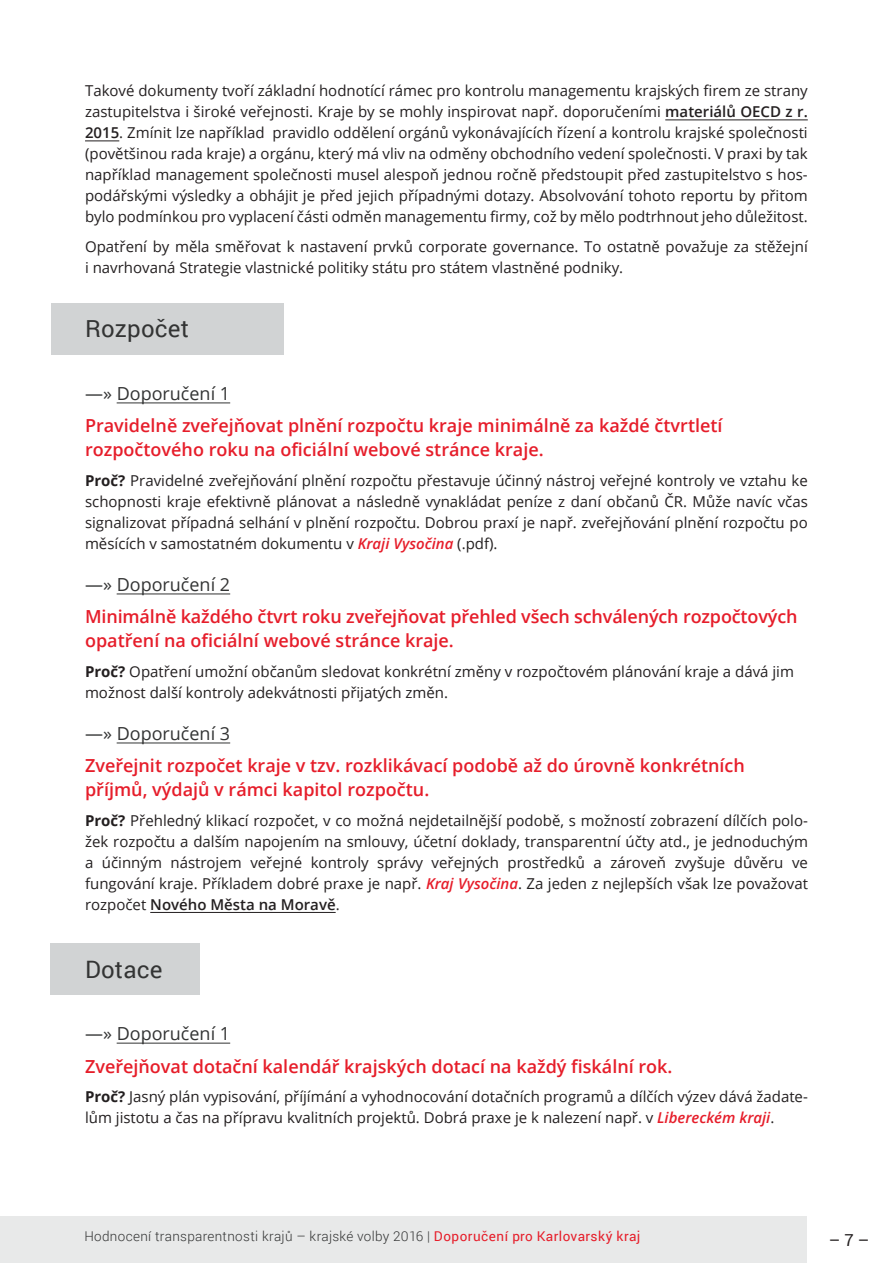
<style>
.page{position:relative;width:893px;height:1263px;background:#fff}
.page>*{position:absolute;margin:0;border:0;box-sizing:border-box;transform-origin:0 0}
.t1{font:24px "Roboto";letter-spacing:.01em;color:#333434}
.t2{font:600 18px/24px "Open Sans";color:#e61d2a}
.t3{font:600 18px "Open Sans";color:#e61d29}
.t4{font:18px "Open Sans";color:#333434}
.t5{font:16.5px "Roboto";color:#231f20}
.t6{font:15px/21px "Open Sans";color:#231f20;text-align:justify}
.t7{font:300 13.5px "Roboto";letter-spacing:.025em;color:#333434}
.s1{font-weight:600}
.s2{font-weight:700}
.s3{font-weight:600;font-style:italic;color:#e61d2a}
.s4{font-weight:400;color:#e61d2a}
</style>
<div class="page">
<div style="left:0;top:1216px;width:807px;height:47px;background:#e8e9e9"></div>
<div style="left:51px;top:303px;width:232px;height:51px;background:#d1d3d4"></div>
<hr style="left:150px;top:912px;width:186px;height:1px;background:#231f20">
<hr style="left:117px;top:742px;width:113px;height:1px;background:#333434">
<hr style="left:117px;top:593px;width:113px;height:1px;background:#333434">
<hr style="left:117px;top:402px;width:113px;height:1px;background:#333434">
<hr style="left:85px;top:141px;width:34px;height:1px;background:#231f20">
<hr style="left:665px;top:120px;width:143px;height:1px;background:#231f20">
<div style="left:51px;top:943px;width:149px;height:51px;background:#d1d3d4"></div>
<hr style="left:117px;top:1043px;width:113px;height:1px;background:#333434">
<p class="t6" style="left:85px;top:80px;width:724px">Takové dokumenty tvoří základní hodnotící rámec pro kontrolu managementu krajských firem ze strany zastupitelstva i široké veřejnosti. Kraje by se mohly inspirovat např. doporučeními <span class="s1">materiálů OECD z r.<br>2015</span>. Zmínit lze například pravidlo oddělení orgánů vykonávajících řízení a kontrolu krajské společnosti (povětšinou rada kraje) a orgánu, který má vliv na odměny obchodního vedení společnosti. V praxi by tak například management společnosti musel alespoň jednou ročně předstoupit před zastupitelstvo s hos&shy;podářskými výsledky a obhájit je před jejich případnými dotazy. Absolvování tohoto reportu by přitom bylo podmínkou pro vyplacení části odměn managementu firmy, což by mělo podtrhnout jeho důležitost.</p>
<p class="t6" style="left:85px;top:236px;width:724px">Opatření by měla směřovat k nastavení prvků corporate governance. To ostatně považuje za stěžejní i navrhovaná Strategie vlastnické politiky státu pro státem vlastněné podniky.</p>
<h1 class="t1" style="left:85px;top:312px;width:106px">Rozpočet</h1>
<p class="t4" style="left:85px;top:381px;width:147px">―» Doporučení 1</p>
<p class="t2" style="left:85px;top:413px;width:639px">Pravidelně zveřejňovat plnění rozpočtu kraje minimálně za každé čtvrtletí rozpočtového roku na oficiální webové stránce kraje.</p>
<p class="t6" style="left:85px;top:469px;width:724px"><span class="s2">Proč?</span> Pravidelné zveřejňování plnění rozpočtu přestavuje účinný nástroj veřejné kontroly ve vztahu ke schopnosti kraje efektivně plánovat a následně vynakládat peníze z daní občanů ČR. Může navíc včas signalizovat případná selhání v plnění rozpočtu. Dobrou praxí je např. zveřejňování plnění rozpočtu po měsících v samostatném dokumentu v <span class="s3">Kraji Vysočina</span> (.pdf).</p>
<p class="t4" style="left:85px;top:572px;width:147px">―» Doporučení 2</p>
<p class="t2" style="left:85px;top:604px;width:714px">Minimálně každého čtvrt roku zveřejňovat přehled všech schválených rozpočtových opatření na oficiální webové stránce kraje.</p>
<p class="t6" style="left:85px;top:660px;width:710px"><span class="s2">Proč?</span> Opatření umožní občanům sledovat konkrétní změny v rozpočtovém plánování kraje a dává jim možnost další kontroly adekvátnosti přijatých změn.</p>
<p class="t4" style="left:85px;top:721px;width:147px">―» Doporučení 3</p>
<p class="t2" style="left:85px;top:753px;width:661px">Zveřejnit rozpočet kraje v tzv. rozklikávací podobě až do úrovně konkrétních příjmů, výdajů v rámci kapitol rozpočtu.</p>
<p class="t6" style="left:85px;top:809px;width:724px"><span class="s2">Proč?</span> Přehledný klikací rozpočet, v co možná nejdetailnější podobě, s možností zobrazení dílčích polo&shy;žek rozpočtu a dalším napojením na smlouvy, účetní doklady, transparentní účty atd., je jednoduchým a účinným nástrojem veřejné kontroly správy veřejných prostředků a zároveň zvyšuje důvěru ve fungování kraje. Příkladem dobré praxe je např. <span class="s3">Kraj Vysočina</span>. Za jeden z nejlepších však lze považovat rozpočet <span class="s1">Nového Města na Moravě</span>.</p>
<h1 class="t1" style="left:85px;top:953px;width:79px">Dotace</h1>
<p class="t4" style="left:85px;top:1021px;width:147px">―» Doporučení 1</p>
<p class="t3" style="left:85px;top:1054px;width:589px">Zveřejňovat dotační kalendář krajských dotací na každý fiskální rok.</p>
<p class="t6" style="left:85px;top:1086px;width:724px"><span class="s2">Proč?</span> Jasný plán vypisování, příjímání a vyhodnocování dotačních programů a dílčích výzev dává žadate&shy;lům jistotu a čas na přípravu kvalitních projektů. Dobrá praxe je k nalezení např. v <span class="s3">Libereckém kraji</span>.</p>
<p class="t7" style="left:84px;top:1227px;width:557px">Hodnocení transparentnosti krajů – krajské volby 2016 | <span class="s4">Doporučení pro Karlovarský kraj</span></p>
<p class="t5" style="left:829px;top:1228px;width:42px">–7 –</p>
</div>
